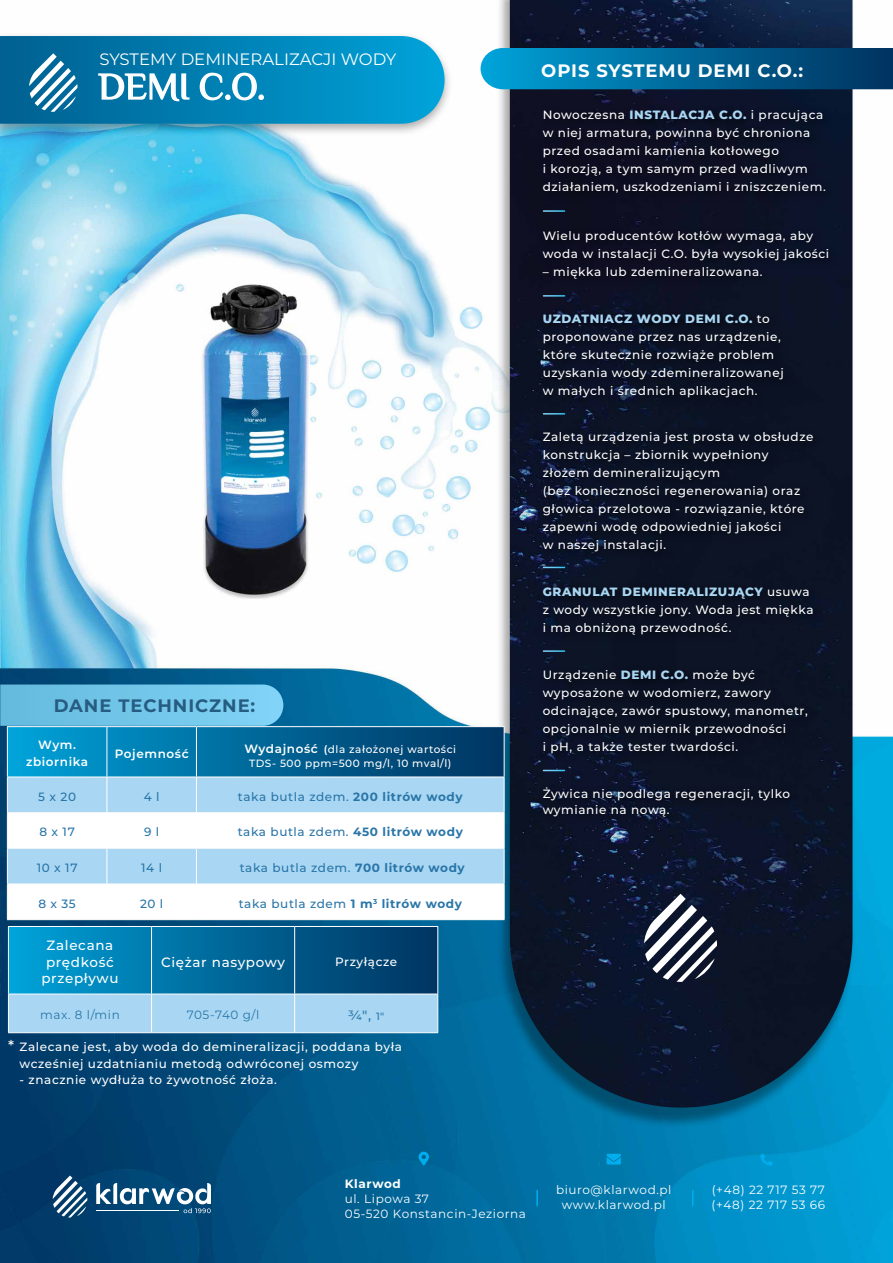
<style>
.page{position:relative;width:893px;height:1263px;background:#fff}
.page>*{position:absolute;margin:0;border:0;box-sizing:border-box;transform-origin:0 0}
.t1{font:37.5px "ZCOOL Xiao Wei";color:#fff}
.t2{font:700 18px "Montserrat";letter-spacing:.05em;color:#fff}
.t3{font:700 18px "Montserrat";letter-spacing:.05em;color:#275c82}
.t4{font:16.5px "Montserrat";color:#fff}
.t5{font:500 13.5px/16.5px "Montserrat";letter-spacing:.05em;color:#fff;text-align:center}
.t6{font:500 13.5px "Montserrat";color:#2975a8}
.t7{font:500 12px/18px "Montserrat";letter-spacing:.05em;color:#fff}
.t8{font:500 12px "Montserrat";letter-spacing:.05em;color:#2975a8}
.t9{font:12px/15px "Montserrat";letter-spacing:.05em;color:#fff}
.t10{font:600 12px/16.5px "Montserrat";letter-spacing:.05em;color:#fff;text-align:center}
.t11{font:12px "Montserrat";letter-spacing:.04em;color:#2975a8}
.t12{font:700 12px "Montserrat";letter-spacing:.05em;color:#fff}
.t13{font:500 10.5px/13.5px "Montserrat";letter-spacing:.05em;color:#fff;text-align:center}
.s1{font-weight:600;font-size:12px}
.s2{font-weight:600}
.s3{font-weight:700}
.s4{font-size:10.5px}
.s5{font-size:15px}
.s6{font-weight:800;color:#a9d7f3}
</style>
<div class="page">
<img style="left:1px;top:65px;width:892px;height:1198px">
<div style="left:0;top:31px;width:454px;height:106px;background:#000;opacity:.34"></div>
<div style="left:496px;top:0;width:359px;height:1129px;background:#000;opacity:.35"></div>
<img style="left:510px;top:0;width:342px;height:1107px">
<svg style="left:481px;top:48px;width:412px;height:41px"></svg>
<hr style="left:543px;top:210px;width:22px;height:2px;background:#fff">
<hr style="left:543px;top:295px;width:22px;height:2px;background:#fff">
<hr style="left:543px;top:413px;width:22px;height:2px;background:#fff">
<svg style="left:543px;top:567px;width:22px;height:1px"></svg>
<hr style="left:543px;top:650px;width:22px;height:2px;background:#fff">
<svg style="left:543px;top:770px;width:22px;height:1px"></svg>
<div style="left:539px;top:227px;width:300px;height:62px;background:#0c0f22"></div>
<div style="left:538px;top:309px;width:256px;height:99px;background:#0a1122"></div>
<div style="left:539px;top:427px;width:284px;height:135px;background:#0b1123"></div>
<div style="left:538px;top:582px;width:286px;height:63px;background:#0b1122"></div>
<div style="left:539px;top:665px;width:279px;height:99px;background:#0b1123"></div>
<div style="left:539px;top:105px;width:296px;height:98px;background:#0c0f21"></div>
<div style="left:539px;top:783px;width:261px;height:44px;background:#000;opacity:.75"></div>
<img style="left:196px;top:276px;width:113px;height:328px">
<svg style="left:9px;top:927px;width:428px;height:105px"></svg>
<hr style="left:8px;top:926px;width:144px;height:1px;background:#fff">
<hr style="left:8px;top:927px;width:1px;height:67px;background:#fff">
<hr style="left:152px;top:926px;width:143px;height:1px;background:#fff">
<hr style="left:151px;top:927px;width:1px;height:67px;background:#fff">
<hr style="left:295px;top:926px;width:143px;height:1px;background:#fff">
<hr style="left:294px;top:927px;width:1px;height:67px;background:#fff">
<hr style="left:437px;top:927px;width:1px;height:67px;background:#fff">
<hr style="left:8px;top:994px;width:144px;height:1px;background:#fff">
<hr style="left:8px;top:994px;width:1px;height:38px;background:#fff">
<hr style="left:152px;top:994px;width:143px;height:1px;background:#fff">
<hr style="left:151px;top:994px;width:1px;height:38px;background:#fff">
<hr style="left:295px;top:994px;width:143px;height:1px;background:#fff">
<hr style="left:294px;top:994px;width:1px;height:38px;background:#fff">
<hr style="left:437px;top:994px;width:1px;height:38px;background:#fff">
<hr style="left:8px;top:1032px;width:144px;height:1px;background:#fff">
<hr style="left:152px;top:1032px;width:143px;height:1px;background:#fff">
<hr style="left:295px;top:1032px;width:143px;height:1px;background:#fff">
<svg style="left:0;top:684px;width:504px;height:129px"></svg>
<svg style="left:8px;top:813px;width:496px;height:106px"></svg>
<div style="left:8px;top:849px;width:496px;height:35px;background:#a9d7f3"></div>
<hr style="left:7px;top:726px;width:100px;height:1px;background:#fff">
<hr style="left:7px;top:727px;width:1px;height:50px;background:#fff">
<hr style="left:107px;top:726px;width:89px;height:1px;background:#fff">
<hr style="left:107px;top:727px;width:1px;height:50px;background:#fff">
<hr style="left:196px;top:726px;width:308px;height:1px;background:#fff">
<hr style="left:196px;top:727px;width:1px;height:50px;background:#fff">
<hr style="left:504px;top:727px;width:1px;height:50px;background:#fff">
<hr style="left:7px;top:777px;width:100px;height:1px;background:#fff">
<hr style="left:7px;top:777px;width:1px;height:35px;background:#fff">
<hr style="left:107px;top:777px;width:89px;height:1px;background:#fff">
<hr style="left:107px;top:777px;width:1px;height:35px;background:#fff">
<hr style="left:196px;top:777px;width:308px;height:1px;background:#fff">
<hr style="left:196px;top:777px;width:1px;height:35px;background:#fff">
<hr style="left:504px;top:777px;width:1px;height:35px;background:#fff">
<hr style="left:7px;top:812px;width:100px;height:1px;background:#fff">
<hr style="left:7px;top:813px;width:1px;height:35px;background:#fff">
<hr style="left:107px;top:812px;width:89px;height:1px;background:#fff">
<hr style="left:107px;top:813px;width:1px;height:35px;background:#fff">
<hr style="left:196px;top:812px;width:308px;height:1px;background:#fff">
<hr style="left:196px;top:813px;width:1px;height:35px;background:#fff">
<hr style="left:504px;top:813px;width:1px;height:35px;background:#fff">
<hr style="left:7px;top:848px;width:100px;height:1px;background:#fff">
<hr style="left:7px;top:849px;width:1px;height:35px;background:#fff">
<hr style="left:107px;top:848px;width:89px;height:1px;background:#fff">
<hr style="left:107px;top:849px;width:1px;height:35px;background:#fff">
<hr style="left:196px;top:848px;width:308px;height:1px;background:#fff">
<hr style="left:196px;top:849px;width:1px;height:35px;background:#fff">
<hr style="left:504px;top:849px;width:1px;height:35px;background:#fff">
<hr style="left:7px;top:884px;width:100px;height:1px;background:#fff">
<hr style="left:7px;top:884px;width:1px;height:35px;background:#fff">
<hr style="left:107px;top:884px;width:89px;height:1px;background:#fff">
<hr style="left:107px;top:884px;width:1px;height:35px;background:#fff">
<hr style="left:196px;top:884px;width:308px;height:1px;background:#fff">
<hr style="left:196px;top:884px;width:1px;height:35px;background:#fff">
<hr style="left:504px;top:884px;width:1px;height:35px;background:#fff">
<hr style="left:7px;top:919px;width:100px;height:1px;background:#fff">
<hr style="left:107px;top:919px;width:89px;height:1px;background:#fff">
<hr style="left:196px;top:919px;width:308px;height:1px;background:#fff">
<svg style="left:0;top:36px;width:445px;height:88px"></svg>
<svg style="left:644px;top:894px;width:73px;height:88px"></svg>
<svg style="left:96px;top:1183px;width:115px;height:30px"></svg>
<hr style="left:96px;top:1211px;width:82px;height:1px;background:#fff">
<svg style="left:53px;top:1175px;width:34px;height:42px"></svg>
<svg style="left:536px;top:1190px;width:2px;height:15px"></svg>
<svg style="left:692px;top:1190px;width:1px;height:15px"></svg>
<svg style="left:418px;top:1152px;width:11px;height:14px"></svg>
<svg style="left:607px;top:1154px;width:14px;height:10px"></svg>
<svg style="left:760px;top:1154px;width:13px;height:11px"></svg>
<h3 class="t4" style="left:99px;top:48px;width:298px">Systemy demineralizacji wody</h3>
<h1 class="t1" style="left:98px;top:67px;width:168px">DEMI C.O.</h1>
<h2 class="t3" style="left:54px;top:693px;width:203px">Dane techniczne:</h2>
<p class="t10" style="left:26px;top:736px;width:64px">Wym. zbiornika</p>
<p class="t10" style="left:115px;top:744px;width:75px">Pojemność</p>
<p class="t13" style="left:244px;top:742px;width:213px"><span class="s1">Wydajność</span> <span class="s2">(</span>dla założonej wartości<br>TDS- 500 ppm=500 mg/l, 10 mval/l)</p>
<p class="t8" style="left:38px;top:788px;width:39px">5 x 20</p>
<p class="t8" style="left:144px;top:788px;width:17px">4 l</p>
<p class="t8" style="left:238px;top:788px;width:226px">taka butla zdem. <span class="s3">200 litrów wody</span></p>
<p class="t8" style="left:39px;top:824px;width:37px">8 x 17</p>
<p class="t8" style="left:144px;top:824px;width:17px">9 l</p>
<p class="t8" style="left:238px;top:824px;width:227px">taka butla zdem. <span class="s3">450 litrów wody</span></p>
<p class="t8" style="left:37px;top:859px;width:42px">10 x 17</p>
<p class="t8" style="left:141px;top:859px;width:22px">14 l</p>
<p class="t8" style="left:240px;top:859px;width:227px">taka butla zdem. <span class="s3">700 litrów wody</span></p>
<p class="t8" style="left:38px;top:895px;width:39px">8 x 35</p>
<p class="t8" style="left:140px;top:895px;width:25px">20 l</p>
<p class="t8" style="left:239px;top:895px;width:225px">taka butla zdem <span class="s3">1 m</span><sup>3</sup> <span class="s3">litrów wody</span></p>
<p class="t5" style="left:41px;top:937px;width:79px">Zalecana prędkość przepływu</p>
<p class="t5" style="left:161px;top:953px;width:126px">Ciężar nasypowy</p>
<p class="t7" style="left:335px;top:952px;width:64px">Przyłącze</p>
<p class="t11" style="left:40px;top:1007px;width:81px">max. 8 l/min</p>
<p class="t11" style="left:187px;top:1007px;width:74px">705-740 g/l</p>
<p class="t6" style="left:348px;top:1006px;width:37px">¾ʺ, <span class="s4">1ʺ</span></p>
<p class="t7" style="left:20px;top:1038px;width:384px;line-height:16.5px;text-indent:-11px"><span class="s5">*</span> Zalecane jest, aby woda do demineralizacji, poddana była wcześniej uzdatnianiu metodą odwróconej osmozy</p>
<p class="t7" style="left:20px;top:1070px;width:259px">- znacznie wydłuża to żywotność złoża.</p>
<h2 class="t2" style="left:541px;top:58px;width:263px">opis SYSTEMU dem i c.o.:</h2>
<p class="t7" style="left:543px;top:105px;width:285px">Nowoczesna <span class="s6">INSTALACJA C.O.</span> i pracująca w niej armatura, powinna być chroniona przed osadami kamienia kotłowego<br>i korozją, a tym samym przed wadliwym działaniem, uszkodzeniami i zniszczeniem.</p>
<p class="t7" style="left:543px;top:226px;width:288px">Wielu producentów kotłów wymaga, aby woda w instalacji C.O. była wysokiej jakości</p>
<p class="t7" style="left:543px;top:262px;width:221px">– miękka lub zdemineralizowana.</p>
<p class="t7" style="left:543px;top:309px;width:243px"><span class="s6">UZDATNIACZ WODY DEMI C.O.</span> to proponowane przez nas urządzenie, które skutecznie rozwiąże problem uzyskania wody zdemineralizowanej w małych i średnich aplikacjach.</p>
<p class="t7" style="left:543px;top:427px;width:272px">Zaletą urządzenia jest prosta w obsłudze konstrukcja – zbiornik wypełniony złożem demineralizującym<br>(bez konieczności regenerowania) oraz głowica przelotowa - rozwiązanie, które zapewni wodę odpowiedniej jakości<br>w naszej instalacji.</p>
<p class="t7" style="left:543px;top:582px;width:272px"><span class="s6">GRANULAT DEM INERALIZUJĄCY</span> usuwa z wody wszystkie jony. Woda jest miękka i ma obniżoną przewodność.</p>
<p class="t7" style="left:543px;top:666px;width:267px">Urządzenie <span class="s6">DEMI C.O.</span> może być wyposażone w wodomierz, zawory odcinające, zawór spustowy, manometr, opcjonalnie w miernik przewodności<br>i pH, a także tester twardości.</p>
<p class="t7" style="left:543px;top:784px;width:249px;line-height:16.5px">Żywica nie podlega regeneracji, tylko wymianie na nową.</p>
<p class="t12" style="left:345px;top:1175px;width:58px">Klarwod</p>
<p class="t9" style="left:345px;top:1191px;width:183px">ul. Lipowa 37<br>05-520 Konstancin-Jeziorna</p>
<p class="t9" style="left:556px;top:1181px;width:117px;text-align:center">biuro@klarwod.pl www.klarwod.pl</p>
<p class="t9" style="left:711px;top:1181px;width:115px">(+48) 22 717 53 77 (+48) 22 717 53 66</p>
</div>
